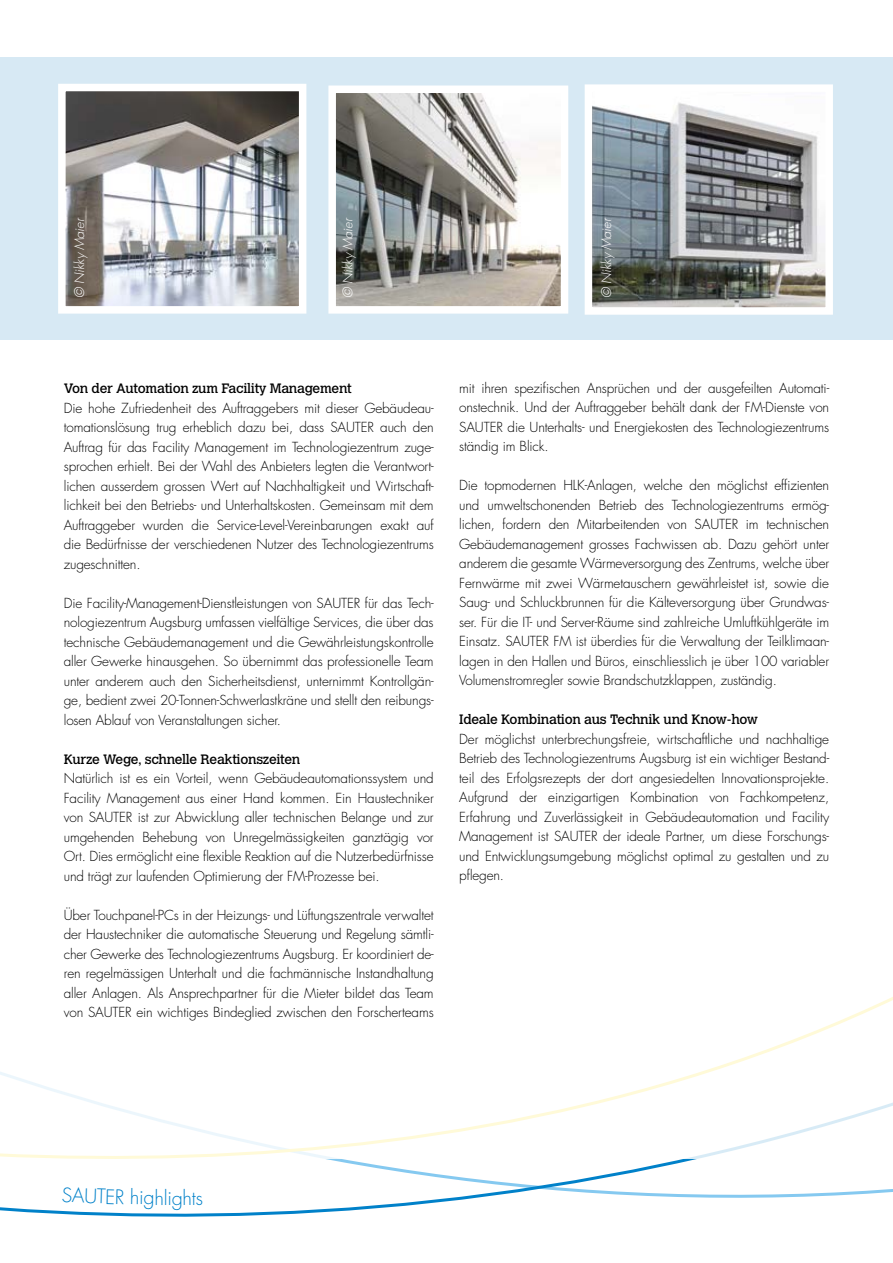
<style>
.page{position:relative;width:893px;height:1263px;background:#fff}
.page>*{position:absolute;margin:0;border:0;box-sizing:border-box;transform-origin:0 0}
.t1{font:300 19.5px "Futura";letter-spacing:-.015em;color:#0081c9}
.t2{font:300 13.5px/19.5px "Futura";letter-spacing:-.01em;color:#000;text-align:justify}
.t3{font:13.5px "Calvert MT Pro";letter-spacing:-.02em;color:#000}
.t4{font:italic 300 13.05px "Futura";letter-spacing:-.02em;color:#fff}
</style>
<div class="page">
<div style="left:0;top:57px;width:893px;height:282px;background:#d7e9f4"></div>
<img style="left:67px;top:93px;width:230px;height:6px">
<div style="left:58px;top:84px;width:248px;height:230px;border:8px solid #fff"></div>
<img style="left:594px;top:93px;width:230px;height:6px">
<div style="left:585px;top:84px;width:248px;height:231px;border:8px solid #fff"></div>
<div style="left:328px;top:86px;width:240px;height:228px;border:8px solid #fff"></div>
<svg style="left:0;top:99px;width:893px;height:241px"></svg>
<svg style="left:0;top:1159px;width:893px;height:58px"></svg>
<hr style="left:0;top:881px;width:1px;height:320px;background:#fff">
<svg style="left:62px;top:1187px;width:10px;height:15px"></svg>
<svg style="left:196px;top:1195px;width:6px;height:10px"></svg>
<p class="t4" style="left:72px;top:297px;width:81px;rotate:-90deg">© Nikky Maier</p>
<p class="t4" style="left:340px;top:297px;width:81px;rotate:-90deg">© Nikky Maier</p>
<p class="t4" style="left:598px;top:297px;width:81px;rotate:-90deg">© Nikky Maier</p>
<p class="t3" style="left:64px;top:381px;width:289px">Von der Automation zum Facility Management</p>
<p class="t2" style="left:64px;top:398px;width:371px">Die hohe Zufriedenheit des Auftraggebers mit dieser Gebäudeau&shy;tomationslösung trug erheblich dazu bei, dass SAUTER auch den Auftrag für das Facility Management im Technologiezentrum zuge&shy;sprochen erhielt. Bei der Wahl des Anbieters legten die Verantwort&shy;lichen ausserdem grossen Wert auf Nachhaltigkeit und Wirtschaft&shy;lichkeit bei den Betriebs- und Unterhaltskosten. Gemeinsam mit dem Auftraggeber wurden die Service-Level-Vereinbarungen exakt auf die Bedürfnisse der verschiedenen Nutzer des Technologiezentrums zugeschnitten.</p>
<p class="t2" style="left:64px;top:593px;width:371px">Die Facility-Management-Dienstleistungen von SAUTER für das Tech&shy;nologiezentrum Augsburg umfassen vielfältige Services, die über das technische Gebäudemanagement und die Gewährleistungskontrolle aller Gewerke hinausgehen. So übernimmt das professionelle Team unter anderem auch den Sicherheitsdienst, unternimmt Kontrollgän&shy;ge, bedient zwei 20-Tonnen-Schwerlastkräne und stellt den reibungs&shy;losen Ablauf von Veranstaltungen sicher.</p>
<p class="t3" style="left:64px;top:751px;width:238px">Kurze Wege, schnelle Reaktionszeiten</p>
<p class="t2" style="left:64px;top:769px;width:371px">Natürlich ist es ein Vorteil, wenn Gebäudeautomationssystem und Facility Management aus einer Hand kommen. Ein Haustechniker von SAUTER ist zur Abwicklung aller technischen Belange und zur umgehenden Behebung von Unregelmässigkeiten ganztägig vor Ort. Dies ermöglicht eine flexible Reaktion auf die Nutzerbedürfnisse und trägt zur laufenden Optimierung der FM-Prozesse bei.</p>
<p class="t2" style="left:64px;top:905px;width:371px">Über Touchpanel-PCs in der Heizungs- und Lüftungszentrale verwaltet der Haustechniker die automatische Steuerung und Regelung sämtli&shy;cher Gewerke des Technologiezentrums Augsburg. Er koordiniert de&shy;ren regelmässigen Unterhalt und die fachmännische Instandhaltung aller Anlagen. Als Ansprechpartner für die Mieter bildet das Team von SAUTER ein wichtiges Bindeglied zwischen den Forscherteams</p>
<p class="t2" style="left:459px;top:379px;width:371px">mit ihren spezifischen Ansprüchen und der ausgefeilten Automati&shy;onstechnik. Und der Auftraggeber behält dank der FM-Dienste von SAUTER die Unterhalts- und Energiekosten des Technologiezentrums ständig im Blick.</p>
<p class="t2" style="left:459px;top:476px;width:371px">Die topmodernen HLK-Anlagen, welche den möglichst effizienten und umweltschonenden Betrieb des Technologiezentrums ermög&shy;lichen, fordern den Mitarbeitenden von SAUTER im technischen Gebäudemanagement grosses Fachwissen ab. Dazu gehört unter anderem die gesamte Wärmeversorgung des Zentrums, welche über Fernwärme mit zwei Wärmetauschern gewährleistet ist, sowie die Saug- und Schluckbrunnen für die Kälteversorgung über Grundwas&shy;ser. Für die IT- und Server-Räume sind zahlreiche Umluftkühlgeräte im Einsatz. SAUTER FM ist überdies für die Verwaltung der Teilklimaan&shy;lagen in den Hallen und Büros, einschliesslich je über 100 variabler Volumenstromregler sowie Brandschutzklappen, zuständig.</p>
<p class="t3" style="left:459px;top:712px;width:300px">Ideale Kombination aus Technik und Know-how</p>
<p class="t2" style="left:459px;top:730px;width:371px">Der möglichst unterbrechungsfreie, wirtschaftliche und nachhaltige Betrieb des Technologiezentrums Augsburg ist ein wichtiger Bestand&shy;teil des Erfolgsrezepts der dort angesiedelten Innovationsprojekte.<br>Aufgrund der einzigartigen Kombination von Fachkompetenz, Erfahrung und Zuverlässigkeit in Gebäudeautomation und Facility Management ist SAUTER der ideale Partner, um diese Forschungs&shy;und Entwicklungsumgebung möglichst optimal zu gestalten und zu pflegen.</p>
<h1 class="t1" style="left:72px;top:1183px;width:45px;rotate:2deg">AUTE</h1>
<h1 class="t1" style="left:115px;top:1185px;width:41px;rotate:1deg">R hig</h1>
<h1 class="t1" style="left:154px;top:1186px;width:43px">hlight</h1>
</div>
